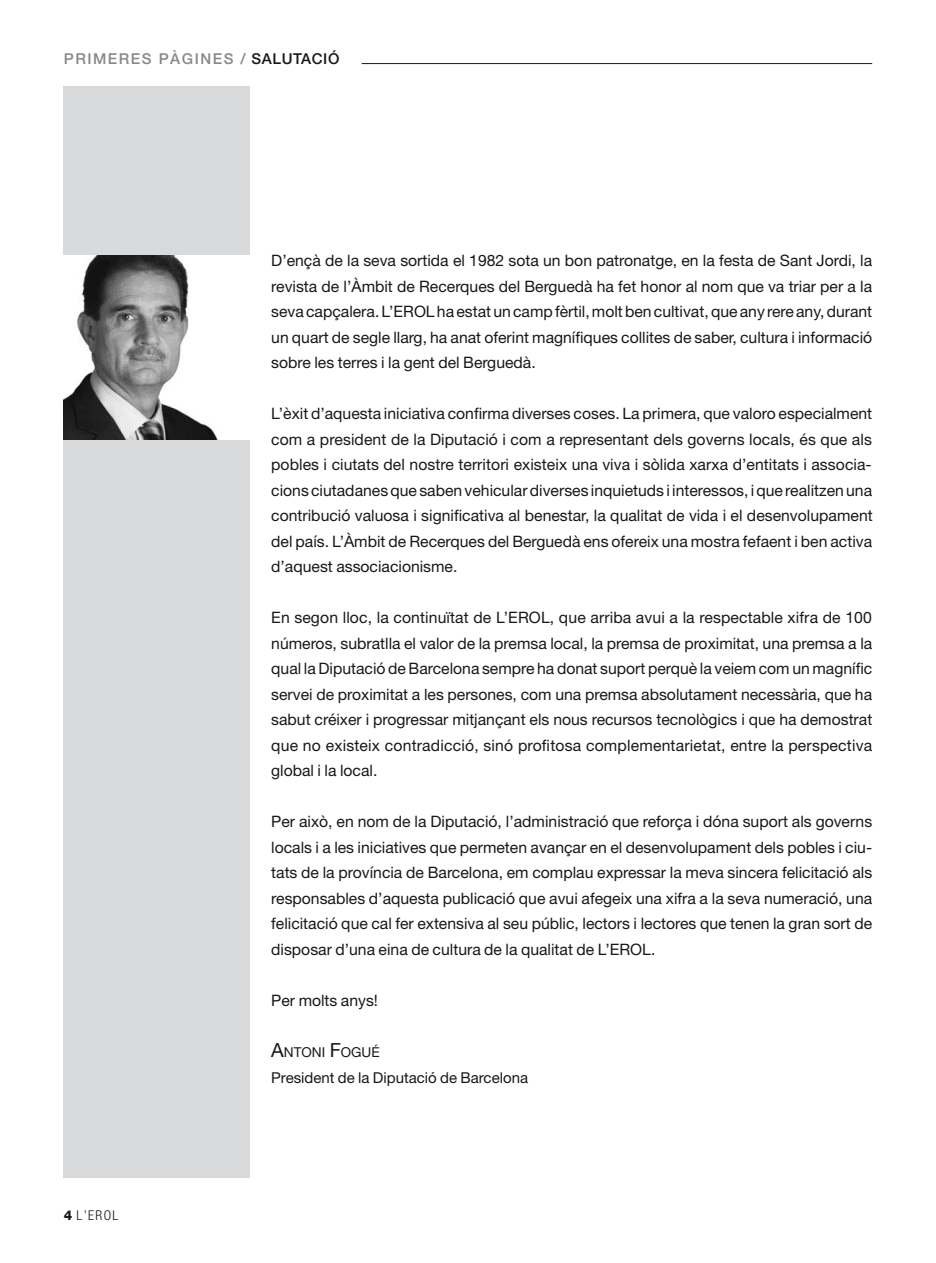
<style>
.page{position:relative;width:936px;height:1263px;background:#fff}
.page>*{position:absolute;margin:0;border:0;box-sizing:border-box;transform-origin:0 0}
.t1{font:15.75px/25.5px "Helvetica Neue LT Std";color:#1a171b;text-align:justify}
.t2{font:15px "Helvetica Neue LT Std";color:#1a171b}
.t3{font:500 15px "Helvetica Neue LT Std";letter-spacing:.04em;color:#87888a}
.t4{font:13.65px "Helvetica Neue LT Std";color:#1a171b}
.t5{font:300 condensed 13.5px "Helvetica Neue LT Std";color:#1a171b}
.s1{color:#1a171b}
.s2{font-weight:800;font-stretch:normal}
.s3{font-size:19.5px}
</style>
<div class="page">
<hr style="left:361px;top:63px;width:511px;height:1px;background:#1a171b">
<div style="left:64px;top:86px;width:186px;height:1092px;background:#d9dadb"></div>
<img style="left:64px;top:255px;width:186px;height:185px">
<p class="t3" style="left:64px;top:50px;width:10px">PRI</p>
<p class="t3" style="left:93px;top:50px;width:27px">MERE</p>
<p class="t3" style="left:142px;top:50px;width:199px">S PÀGINES / <span class="s1">SALUTACIÓ</span></p>
<p class="t5" style="left:64px;top:1208px;width:56px"><span class="s2">4</span> L’EROL</p>
<p class="t1" style="left:271px;top:248px;width:602px">D’ençà de la seva sortida el 1982 sota un bon patronatge, en la festa de Sant Jordi, la revista de l’Àmbit de Recerques del Berguedà ha fet honor al nom que va triar per a la seva capçalera. L’EROL ha estat un camp fèrtil, molt ben cultivat, que any rere any, durant un quart de segle llarg, ha anat oferint magnífiques collites de saber, cultura i informació sobre les terres i la gent del Berguedà.</p>
<p class="t1" style="left:271px;top:401px;width:603px">L’èxit d’aquesta iniciativa confirma diverses coses. La primera, que valoro especialment com a president de la Diputació i com a representant dels governs locals, és que als pobles i ciutats del nostre territori existeix una viva i sòlida xarxa d’entitats i associa&shy;cions ciutadanes que saben vehicular diverses inquietuds i interessos, i que realitzen una contribució valuosa i significativa al benestar, la qualitat de vida i el desenvolupament del país. L’Àmbit de Recerques del Berguedà ens ofereix una mostra fefaent i ben activa d’aquest associacionisme.</p>
<p class="t1" style="left:271px;top:605px;width:602px">En segon lloc, la continuïtat de L’EROL, que arriba avui a la respectable xifra de 100 números, subratlla el valor de la premsa local, la premsa de proximitat, una premsa a la qual la Diputació de Barcelona sempre ha donat suport perquè la veiem com un magnífic servei de proximitat a les persones, com una premsa absolutament necessària, que ha sabut créixer i progressar mitjançant els nous recursos tecnològics i que ha demostrat que no existeix contradicció, sinó profitosa complementarietat, entre la perspectiva global i la local.</p>
<p class="t1" style="left:271px;top:809px;width:602px">Per això, en nom de la Diputació, l’administració que reforça i dóna suport als governs locals i a les iniciatives que permeten avançar en el desenvolupament dels pobles i ciu&shy;tats de la província de Barcelona, em complau expressar la meva sincera felicitació als responsables d’aquesta publicació que avui afegeix una xifra a la seva numeració, una felicitació que cal fer extensiva al seu públic, lectors i lectores que tenen la gran sort de disposar d’una eina de cultura de la qualitat de L’EROL.</p>
<p class="t1" style="left:271px;top:987px;width:108px">Per molts anys!</p>
<p class="t4" style="left:271px;top:1044px;width:110px"><span class="s3">A</span>NTONI <span class="s3">F</span>OGUÉ</p>
<p class="t2" style="left:271px;top:1068px;width:258px">President de la Diputació de Barcelona</p>
</div>
